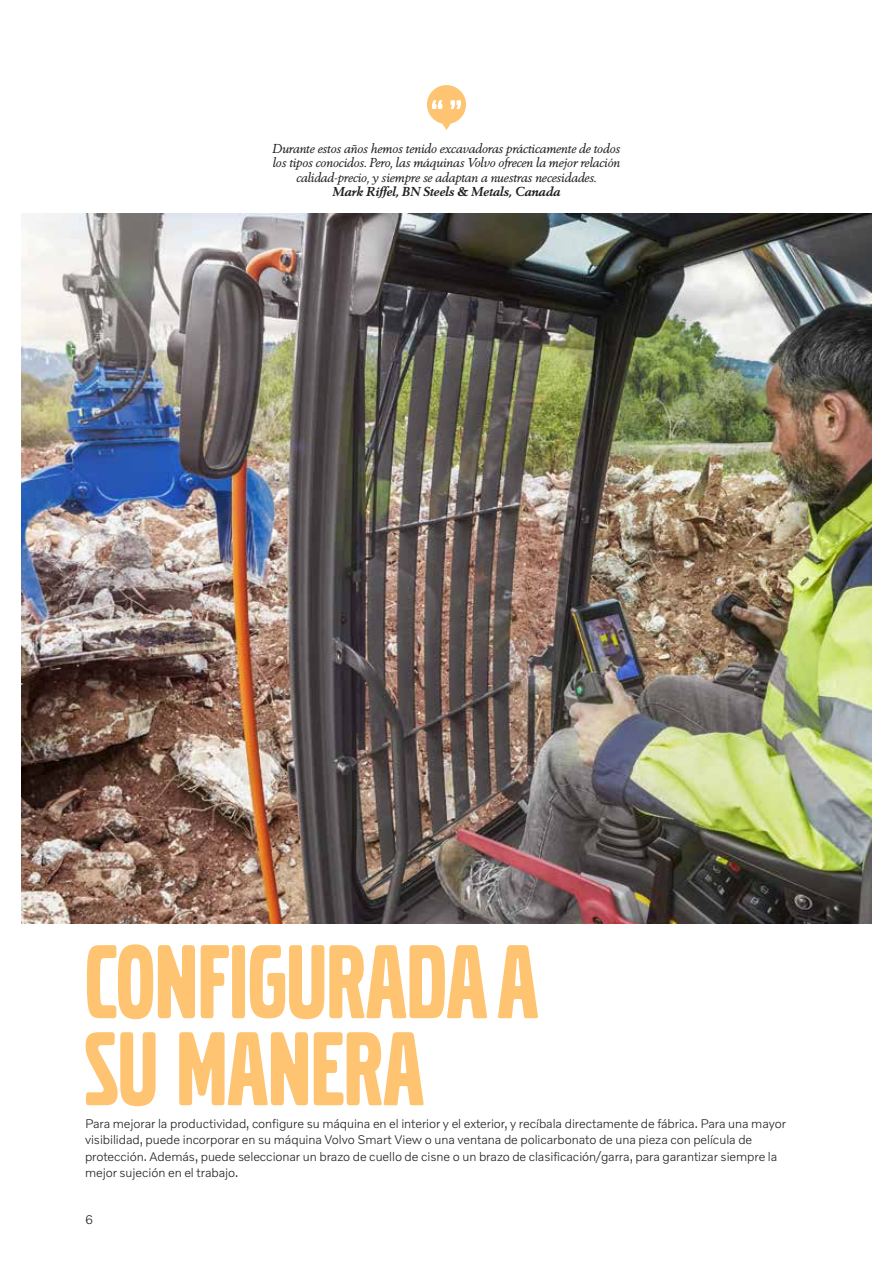
<style>
.page{position:relative;width:893px;height:1263px;background:#fff}
.page>*{position:absolute;margin:0;border:0;box-sizing:border-box;transform-origin:0 0}
.t1{font:109.5px/87px "Volvo Broad Pro";color:#fec472}
.t2{font:300 12.75px/16.5px "Volvo Novum";letter-spacing:-.005em;color:#231f20}
.t3{font:italic 12.75px/14.4px "Volvo Serif Pro";letter-spacing:-.005em;color:#231f20;text-align:center}
.t4{font:italic 700 12.75px "Volvo Serif Pro";letter-spacing:-.005em;color:#231f20}
</style>
<div class="page">
<img style="left:21px;top:214px;width:851px;height:710px">
<div style="left:427px;top:85px;width:39px;height:39px;background:#fec472;border-radius:50%"></div>
<svg style="left:432px;top:100px;width:29px;height:9px"></svg>
<svg style="left:442px;top:124px;width:9px;height:6px"></svg>
<p class="t3" style="left:272px;top:141px;width:349px">Durante estos años hemos tenido excavadoras prácticamente de todos los tipos conocidos. Pero, las máquinas Volvo ofrecen la mejor relación calidad-precio, y siempre se adaptan a nuestras necesidades.</p>
<p class="t4" style="left:333px;top:184px;width:229px">Mark Riffel, BN Steels &amp; Metals, Canada</p>
<h1 class="t1" style="left:85px;top:940px;width:455px">CONFIGURADA A<br>SU MANERA</h1>
<p class="t2" style="left:85px;top:1115px;width:702px">Para mejorar la productividad, configure su máquina en el interior y el exterior, y recíbala directamente de fábrica. Para una mayor visibilidad, puede incorporar en su máquina Volvo Smart View o una ventana de policarbonato de una pieza con película de protección. Además, puede seleccionar un brazo de cuello de cisne o un brazo de clasificación/garra, para garantizar siempre la mejor sujeción en el trabajo.</p>
<p class="t2" style="left:85px;top:1210px;width:10px">6</p>
</div>
